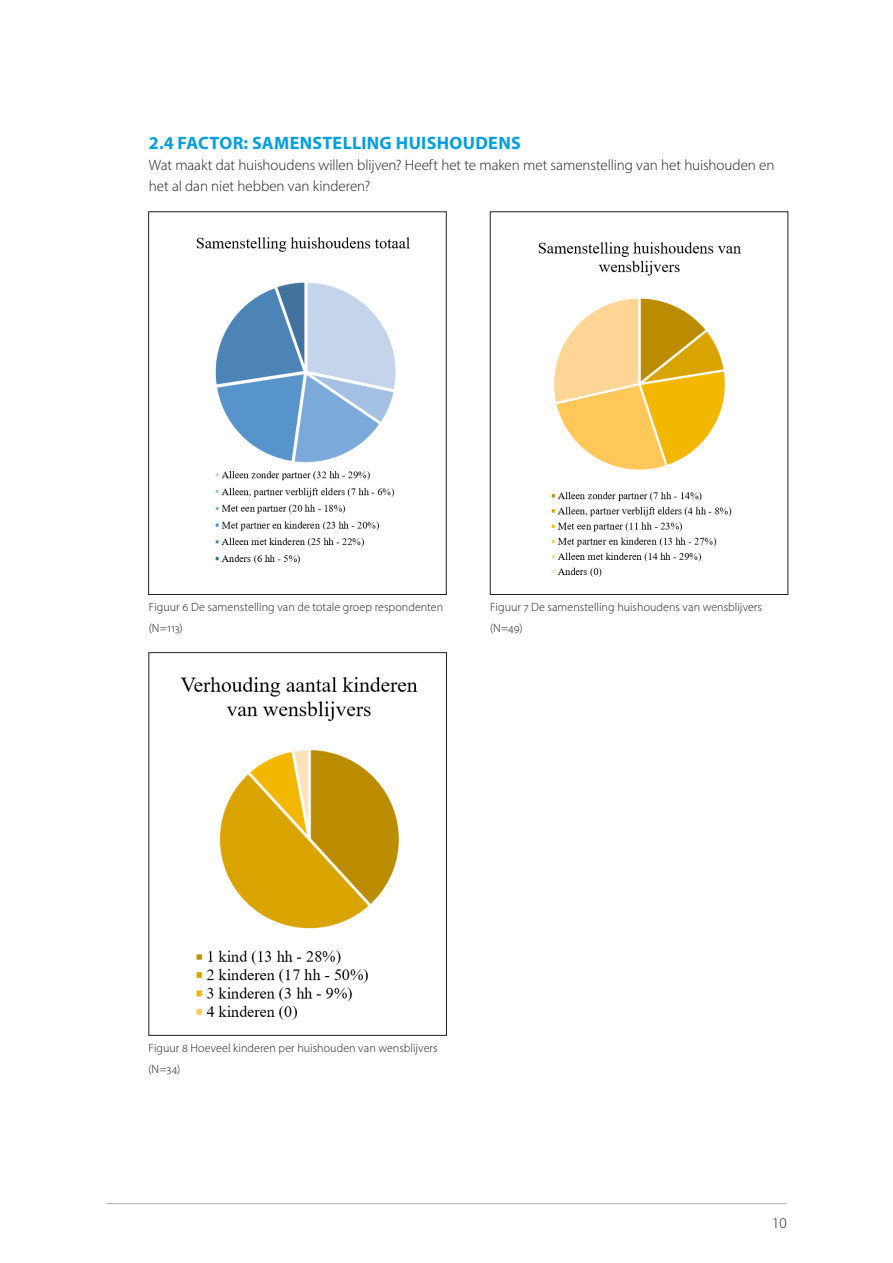
<style>
.page{position:relative;width:893px;height:1263px;background:#fff}
.page>*{position:absolute;margin:0;border:0;box-sizing:border-box;transform-origin:0 0}
.tussenkop_1{font:18px "Myriad Pro Bold 2";letter-spacing:.015em;color:#009fdf}
.platte_tekst{font:300 15px/21px "Myriad Pro";letter-spacing:-.005em;color:#231f20}
.bijschrift{font:300 12px/21px "Myriad Pro";letter-spacing:.005em;color:#231f20}
</style>
<div class="page">
<hr style="left:106px;top:1203px;width:681px;height:1px;background:#b2b2b2">
<img style="left:196px;top:237px;width:214px;height:327px">
<div style="left:148px;top:212px;width:298px;height:383px;border:1px solid #231f20"></div>
<img style="left:538px;top:242px;width:203px;height:334px">
<div style="left:490px;top:212px;width:298px;height:383px;border:1px solid #231f20"></div>
<img style="left:180px;top:677px;width:238px;height:343px">
<div style="left:149px;top:652px;width:298px;height:383px;border:1px solid #231f20"></div>
<h2 class="tussenkop_1" style="left:149px;top:131px;width:373px">2.4 FACTOR: SAMENSTELLING HUISHOUDENS</h2>
<p class="platte_tekst" style="left:149px;top:154px;width:627px">Wat maakt dat huishoudens willen blijven? Heeft het te maken met samenstelling van het huishouden en het al dan niet hebben van kinderen?</p>
<p class="bijschrift" style="left:149px;top:596px;width:296px">Figuur 6 De samenstelling van de totale groep respondenten (N=113)</p>
<p class="bijschrift" style="left:490px;top:596px;width:274px">Figuur 7 De samenstelling huishoudens van wensblijvers (N=49)</p>
<p class="bijschrift" style="left:148px;top:1037px;width:291px">Figuur 8 Hoeveel kinderen per huishouden van wensblijvers (N=34)</p>
<p class="platte_tekst" style="left:772px;top:1212px;width:16px">10</p>
</div>
